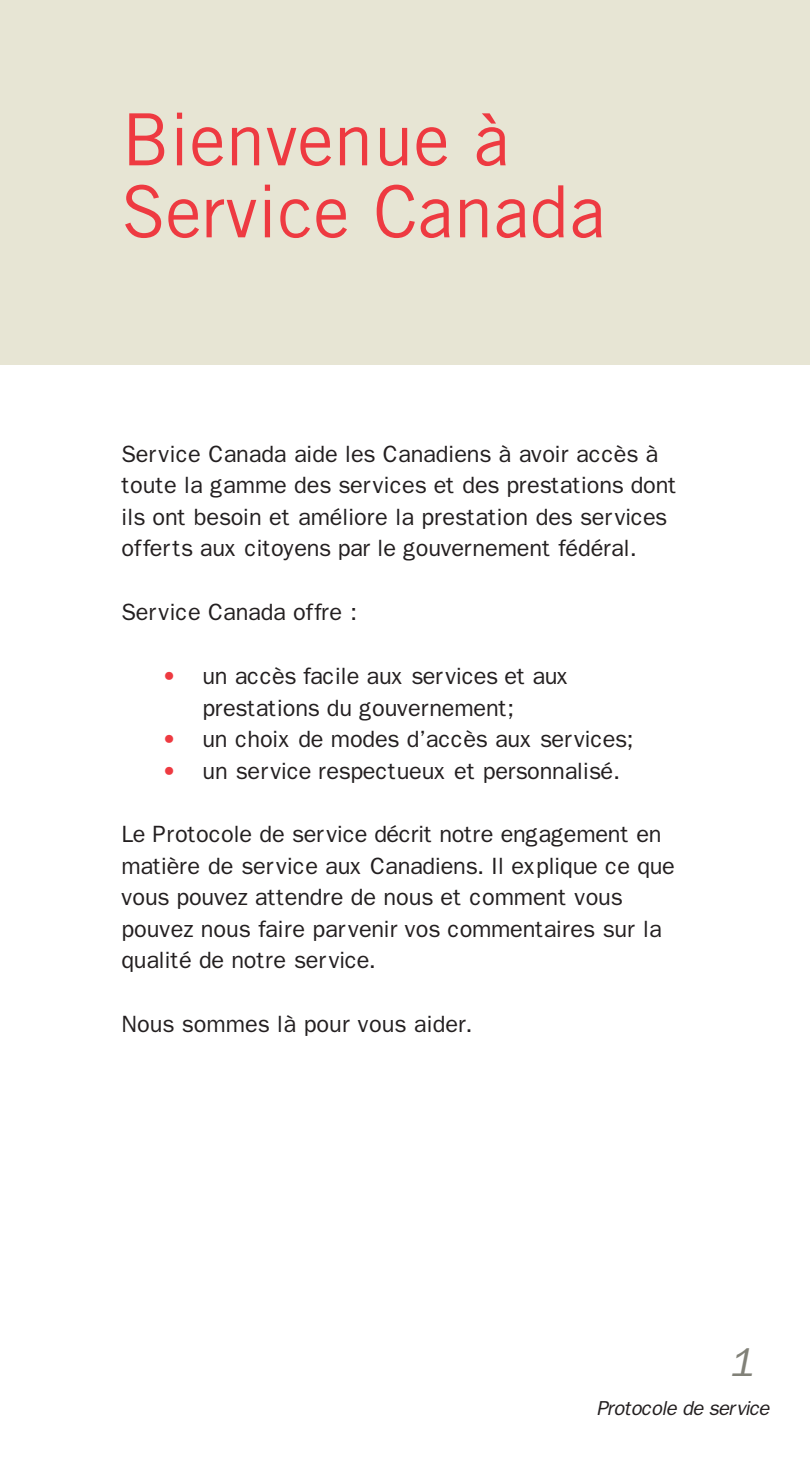
<style>
.page{position:relative;width:810px;height:1458px;background:#fff}
.page>*{position:absolute;margin:0;border:0;box-sizing:border-box;transform-origin:0 0}
.t1{font:72px/72px "Trade Gothic";color:#ee3a41}
.t2{font:italic 40.5px "Franklin Gothic";color:#818178}
.t3{font:23.62px/31.5px "Franklin Gothic";letter-spacing:-.01em;color:#231f20}
.t4{font:italic 20.25px "Franklin Gothic";letter-spacing:-.035em;color:#231f20}
.s1{color:#ee3a41}
</style>
<div class="page">
<div style="left:0;top:0;width:810px;height:364px;background:#e7e5d4"></div>
<h1 class="t1" style="left:122px;top:110px;width:486px">Bienvenue à<br>Service Canada</h1>
<p class="t3" style="left:122px;top:438px;width:557px">Service Canada aide les Canadiens à avoir accès à toute la gamme des services et des prestations dont ils ont besoin et améliore la prestation des services offerts aux citoyens par le gouvernement fédéral.</p>
<p class="t3" style="left:122px;top:596px;width:237px">Service Canada offre :</p>
<p class="t3" style="left:203px;top:660px;width:369px;text-indent:-41px"><span class="s1">•</span> un accès facile aux services et aux prestations du gouvernement;</p>
<p class="t3" style="left:162px;top:723px;width:473px"><span class="s1">•</span> un choix de modes d’accès aux services;</p>
<p class="t3" style="left:162px;top:755px;width:460px"><span class="s1">•</span> un service respectueux et personnalisé.</p>
<p class="t3" style="left:122px;top:819px;width:555px">Le Protocole de service décrit notre engagement en matière de service aux Canadiens. Il explique ce que vous pouvez attendre de nous et comment vous pouvez nous faire parvenir vos commentaires sur la qualité de notre service.</p>
<p class="t3" style="left:122px;top:1008px;width:352px">Nous sommes là pour vous aider.</p>
<h2 class="t2" style="left:729px;top:1338px;width:26px">1</h2>
<p class="t4" style="left:596px;top:1396px;width:175px">Protocole de service</p>
</div>
